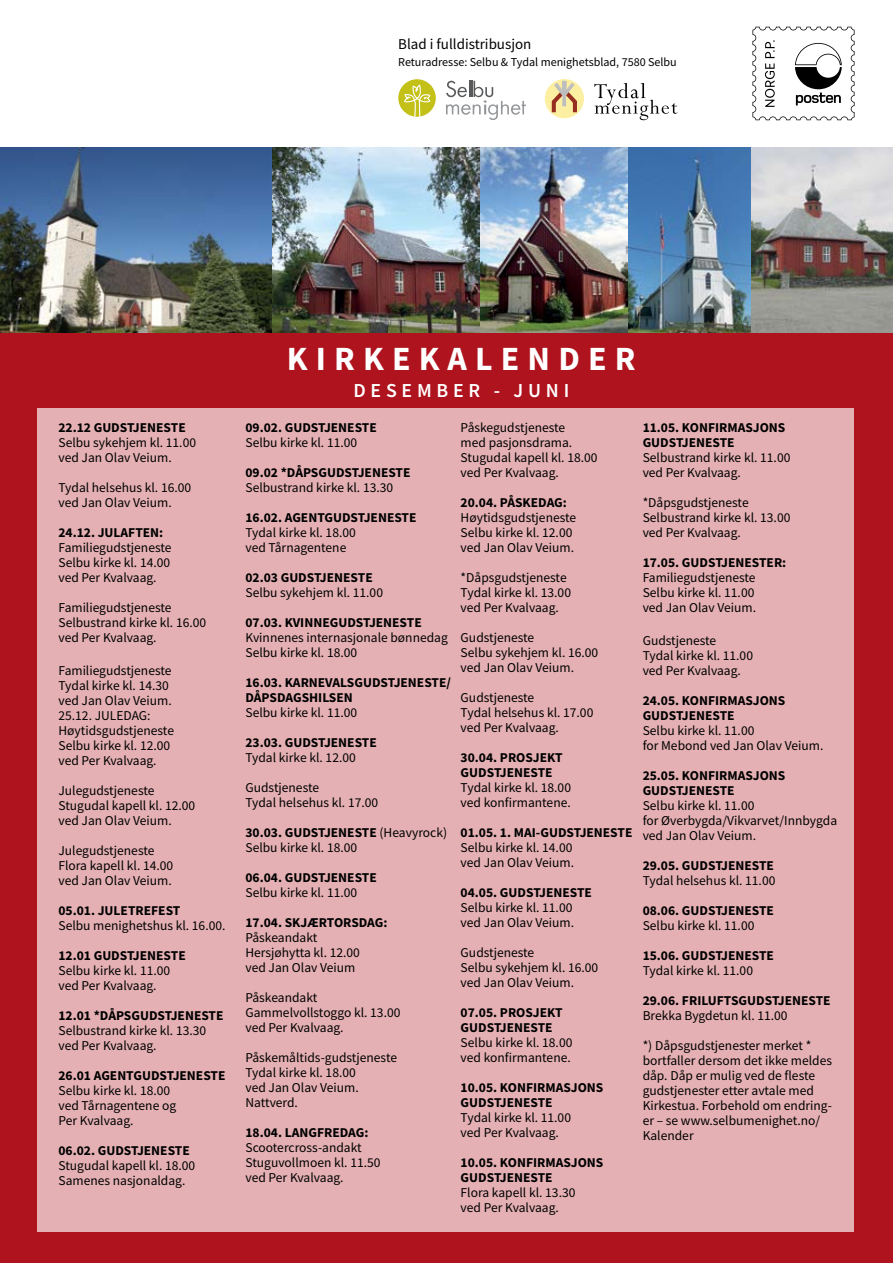
<style>
.page{position:relative;width:893px;height:1263px;background:#fff}
.page>*{position:absolute;margin:0;border:0;box-sizing:border-box;transform-origin:0 0}
.t1{font:700 33.9px "Source Sans Pro";letter-spacing:.24em;color:#fff}
.t2{font:33.75px "Skia";color:#bdbebf}
.t3{font:600 19.8px "Source Sans Pro";letter-spacing:.24em;color:#fff}
.t4{font:15px "Source Sans Pro";color:#000}
.t5{font:13.5px/15px "Source Sans Pro";color:#000}
.t6{font:700 13.5px/15px "Source Sans Pro";color:#000}
.t7{font:12px "Source Sans Pro";color:#000}
.s1{font-weight:700}
</style>
<div class="page">
<div style="left:0;top:198px;width:893px;height:1065px;background:#af131d"></div>
<div style="left:37px;top:408px;width:816px;height:823px;background:#e4b0b3"></div>
<img style="left:0;top:147px;width:893px;height:185px">
<svg style="left:446px;top:81px;width:80px;height:39px"></svg>
<svg style="left:398px;top:79px;width:38px;height:38px"></svg>
<svg style="left:594px;top:83px;width:83px;height:37px"></svg>
<div style="left:545px;top:79px;width:39px;height:39px;background:#fcefa1;border-radius:50%"></div>
<svg style="left:550px;top:87px;width:29px;height:29px"></svg>
<hr style="left:562px;top:81px;width:4px;height:12px;background:#bdbebf">
<svg style="left:752px;top:27px;width:102px;height:93px"></svg>
<p class="t4" style="left:398px;top:34px;width:135px">Blad i fulldistribusjon</p>
<p class="t7" style="left:398px;top:54px;width:280px">Returadresse: Selbu &amp; Tydal menighetsblad, 7580 Selbu</p>
<h2 class="t2" style="left:554px;top:75px;width:21px">Y</h2>
<p class="t6" style="left:58px;top:420px;width:129px">22.12 GUDSTJENESTE</p>
<p class="t5" style="left:58px;top:435px;width:139px">Selbu sykehjem kl. 11.00 ved Jan Olav Veium.</p>
<p class="t5" style="left:58px;top:480px;width:134px">Tydal helsehus kl. 16.00 ved Jan Olav Veium.</p>
<p class="t6" style="left:58px;top:525px;width:106px">24.12. JULAFTEN:</p>
<p class="t5" style="left:58px;top:540px;width:115px;text-align:justify">Familiegudstjeneste Selbu kirke kl. 14.00 ved Per Kvalvaag.</p>
<p class="t5" style="left:58px;top:600px;width:149px">Familiegudstjeneste<br>Selbustrand kirke kl. 16.00 ved Per Kvalvaag.</p>
<p class="t5" style="left:58px;top:663px;width:117px">Familiegudstjeneste<br>Tydal kirke kl. 14.30 ved Jan Olav Veium.<br>25.12. JULEDAG:<br>Høytidsgudstjeneste<br>Selbu kirke kl. 12.00 ved Per Kvalvaag.</p>
<p class="t5" style="left:58px;top:783px;width:138px">Julegudstjeneste<br>Stugudal kapell kl. 12.00 ved Jan Olav Veium.</p>
<p class="t5" style="left:58px;top:843px;width:116px">Julegudstjeneste<br>Flora kapell kl. 14.00 ved Jan Olav Veium.</p>
<p class="t6" style="left:58px;top:903px;width:123px">05.01. JULETREFEST</p>
<p class="t5" style="left:58px;top:918px;width:169px">Selbu menighetshus kl. 16.00.</p>
<p class="t6" style="left:58px;top:948px;width:129px">12.01 GUDSTJENESTE</p>
<p class="t5" style="left:58px;top:963px;width:113px">Selbu kirke kl. 11.00 ved Per Kvalvaag.</p>
<p class="t6" style="left:58px;top:1008px;width:167px">12.01 *DÅPSGUDSTJENESTE</p>
<p class="t5" style="left:58px;top:1023px;width:149px">Selbustrand kirke kl. 13.30 ved Per Kvalvaag.</p>
<p class="t6" style="left:58px;top:1068px;width:169px">26.01 AGENTGUDSTJENESTE</p>
<p class="t5" style="left:58px;top:1083px;width:119px">Selbu kirke kl. 18.00 ved Tårnagentene og<br>Per Kvalvaag.</p>
<p class="t6" style="left:58px;top:1143px;width:133px">06.02. GUDSTJENESTE</p>
<p class="t5" style="left:58px;top:1158px;width:138px">Stugudal kapell kl. 18.00<br>Samenes nasjonaldag.</p>
<h1 class="t1" style="left:287px;top:336px;width:350px">KIRKEKALENDER</h1>
<h3 class="t3" style="left:353px;top:378px;width:217px">DESEMBER - JUNI</h3>
<p class="t6" style="left:245px;top:420px;width:133px">09.02. GUDSTJENESTE</p>
<p class="t5" style="left:245px;top:435px;width:113px">Selbu kirke kl. 11.00</p>
<p class="t6" style="left:245px;top:465px;width:167px">09.02 *DÅPSGUDSTJENESTE</p>
<p class="t5" style="left:245px;top:480px;width:149px">Selbustrand kirke kl. 13.30</p>
<p class="t6" style="left:245px;top:510px;width:173px">16.02. AGENTGUDSTJENESTE</p>
<p class="t5" style="left:245px;top:525px;width:112px">Tydal kirke kl. 18.00 ved Tårnagentene</p>
<p class="t6" style="left:245px;top:570px;width:129px">02.03 GUDSTJENESTE</p>
<p class="t5" style="left:245px;top:585px;width:139px">Selbu sykehjem kl. 11.00</p>
<p class="t6" style="left:245px;top:615px;width:178px">07.03. KVINNEGUDSTJENESTE</p>
<p class="t5" style="left:245px;top:630px;width:204px">Kvinnenes internasjonale bønnedag<br>Selbu kirke kl. 18.00</p>
<p class="t6" style="left:245px;top:675px;width:207px">16.03. KARNEVALSGUDSTJENESTE/<br>DÅPSDAGSHILSEN</p>
<p class="t5" style="left:245px;top:705px;width:113px">Selbu kirke kl. 11.00</p>
<p class="t6" style="left:245px;top:735px;width:133px">23.03. GUDSTJENESTE</p>
<p class="t5" style="left:245px;top:750px;width:112px">Tydal kirke kl. 12.00</p>
<p class="t5" style="left:245px;top:780px;width:134px">Gudstjeneste<br>Tydal helsehus kl. 17.00</p>
<p class="t5" style="left:245px;top:825px;width:203px"><span class="s1">30.03. GUDSTJENESTE</span> (Heavyrock)<br>Selbu kirke kl. 18.00</p>
<p class="t6" style="left:245px;top:870px;width:133px">06.04. GUDSTJENESTE</p>
<p class="t5" style="left:245px;top:885px;width:113px">Selbu kirke kl. 11.00</p>
<p class="t6" style="left:245px;top:915px;width:144px">17.04. SKJÆRTORSDAG:</p>
<p class="t5" style="left:245px;top:930px;width:116px">Påskeandakt<br>Hersjøhytta kl. 12.00 ved Jan Olav Veium</p>
<p class="t5" style="left:245px;top:990px;width:157px">Påskeandakt<br>Gammelvollstoggo kl. 13.00 ved Per Kvalvaag.</p>
<p class="t5" style="left:245px;top:1050px;width:153px">Påskemåltids-gudstjeneste<br>Tydal kirke kl. 18.00<br>ved Jan Olav Veium.<br>Nattverd.</p>
<p class="t6" style="left:245px;top:1125px;width:124px">18.04. LANGFREDAG:</p>
<p class="t5" style="left:245px;top:1140px;width:137px">Scootercross-andakt<br>Stuguvollmoen kl. 11.50 ved Per Kvalvaag.</p>
<p class="t5" style="left:461px;top:420px;width:138px">Påskegudstjeneste<br>med pasjonsdrama.<br>Stugudal kapell kl. 18.00 ved Per Kvalvaag.</p>
<p class="t6" style="left:461px;top:495px;width:108px">20.04. PÅSKEDAG:</p>
<p class="t5" style="left:461px;top:510px;width:117px">Høytidsgudstjeneste<br>Selbu kirke kl. 12.00 ved Jan Olav Veium.</p>
<p class="t5" style="left:461px;top:570px;width:112px">*Dåpsgudstjeneste<br>Tydal kirke kl. 13.00 ved Per Kvalvaag.</p>
<p class="t5" style="left:461px;top:630px;width:139px">Gudstjeneste<br>Selbu sykehjem kl. 16.00 ved Jan Olav Veium.</p>
<p class="t5" style="left:461px;top:690px;width:134px">Gudstjeneste<br>Tydal helsehus kl. 17.00 ved Per Kvalvaag.</p>
<p class="t6" style="left:461px;top:750px;width:103px">30.04. PROSJEKT<br>GUDSTJENESTE</p>
<p class="t5" style="left:461px;top:780px;width:112px">Tydal kirke kl. 18.00 ved konfirmantene.</p>
<p class="t6" style="left:461px;top:825px;width:173px">01.05. 1. MAI-GUDSTJENESTE</p>
<p class="t5" style="left:461px;top:840px;width:115px">Selbu kirke kl. 14.00 ved Jan Olav Veium.</p>
<p class="t6" style="left:461px;top:885px;width:133px">04.05. GUDSTJENESTE</p>
<p class="t5" style="left:461px;top:900px;width:115px">Selbu kirke kl. 11.00 ved Jan Olav Veium.</p>
<p class="t5" style="left:461px;top:945px;width:139px">Gudstjeneste<br>Selbu sykehjem kl. 16.00 ved Jan Olav Veium.</p>
<p class="t6" style="left:461px;top:1005px;width:103px">07.05. PROSJEKT<br>GUDSTJENESTE</p>
<p class="t5" style="left:461px;top:1035px;width:113px">Selbu kirke kl. 18.00 ved konfirmantene.</p>
<p class="t6" style="left:461px;top:1080px;width:144px">10.05. KONFIRMASJONS<br>GUDSTJENESTE</p>
<p class="t5" style="left:461px;top:1110px;width:112px">Tydal kirke kl. 11.00 ved Per Kvalvaag.</p>
<p class="t6" style="left:461px;top:1155px;width:144px">10.05. KONFIRMASJONS<br>GUDSTJENESTE</p>
<p class="t5" style="left:461px;top:1185px;width:116px">Flora kapell kl. 13.30 ved Per Kvalvaag.</p>
<p class="t6" style="left:643px;top:420px;width:144px">11.05. KONFIRMASJONS<br>GUDSTJENESTE</p>
<p class="t5" style="left:643px;top:450px;width:149px">Selbustrand kirke kl. 11.00 ved Per Kvalvaag.</p>
<p class="t5" style="left:643px;top:495px;width:149px">*Dåpsgudstjeneste<br>Selbustrand kirke kl. 13.00 ved Per Kvalvaag.</p>
<p class="t6" style="left:643px;top:555px;width:145px">17.05. GUDSTJENESTER:</p>
<p class="t5" style="left:643px;top:570px;width:115px;text-align:justify">Familiegudstjeneste Selbu kirke kl. 11.00 ved Jan Olav Veium.</p>
<p class="t5" style="left:643px;top:633px;width:112px">Gudstjeneste<br>Tydal kirke kl. 11.00 ved Per Kvalvaag.</p>
<p class="t6" style="left:643px;top:693px;width:144px">24.05. KONFIRMASJONS<br>GUDSTJENESTE</p>
<p class="t5" style="left:643px;top:723px;width:182px">Selbu kirke kl. 11.00<br>for Mebond ved Jan Olav Veium.</p>
<p class="t6" style="left:643px;top:768px;width:144px">25.05. KONFIRMASJONS<br>GUDSTJENESTE</p>
<p class="t5" style="left:643px;top:798px;width:196px">Selbu kirke kl. 11.00<br>for Øverbygda/Vikvarvet/Innbygda ved Jan Olav Veium.</p>
<p class="t6" style="left:643px;top:858px;width:133px">29.05. GUDSTJENESTE</p>
<p class="t5" style="left:643px;top:873px;width:134px">Tydal helsehus kl. 11.00</p>
<p class="t6" style="left:643px;top:903px;width:133px">08.06. GUDSTJENESTE</p>
<p class="t5" style="left:643px;top:918px;width:113px">Selbu kirke kl. 11.00</p>
<p class="t6" style="left:643px;top:948px;width:133px">15.06. GUDSTJENESTE</p>
<p class="t5" style="left:643px;top:963px;width:112px">Tydal kirke kl. 11.00</p>
<p class="t6" style="left:643px;top:993px;width:189px">29.06. FRILUFTSGUDSTJENESTE</p>
<p class="t5" style="left:643px;top:1008px;width:147px">Brekka Bygdetun kl. 11.00</p>
<p class="t5" style="left:643px;top:1038px;width:191px">*) Dåpsgudstjenester merket * bortfaller dersom det ikke meldes dåp. Dåp er mulig ved de fleste gudstjenester etter avtale med<br>Kirkestua. Forbehold om endring&shy;er – se www.selbumenighet.no/<br>Kalender</p>
</div>
